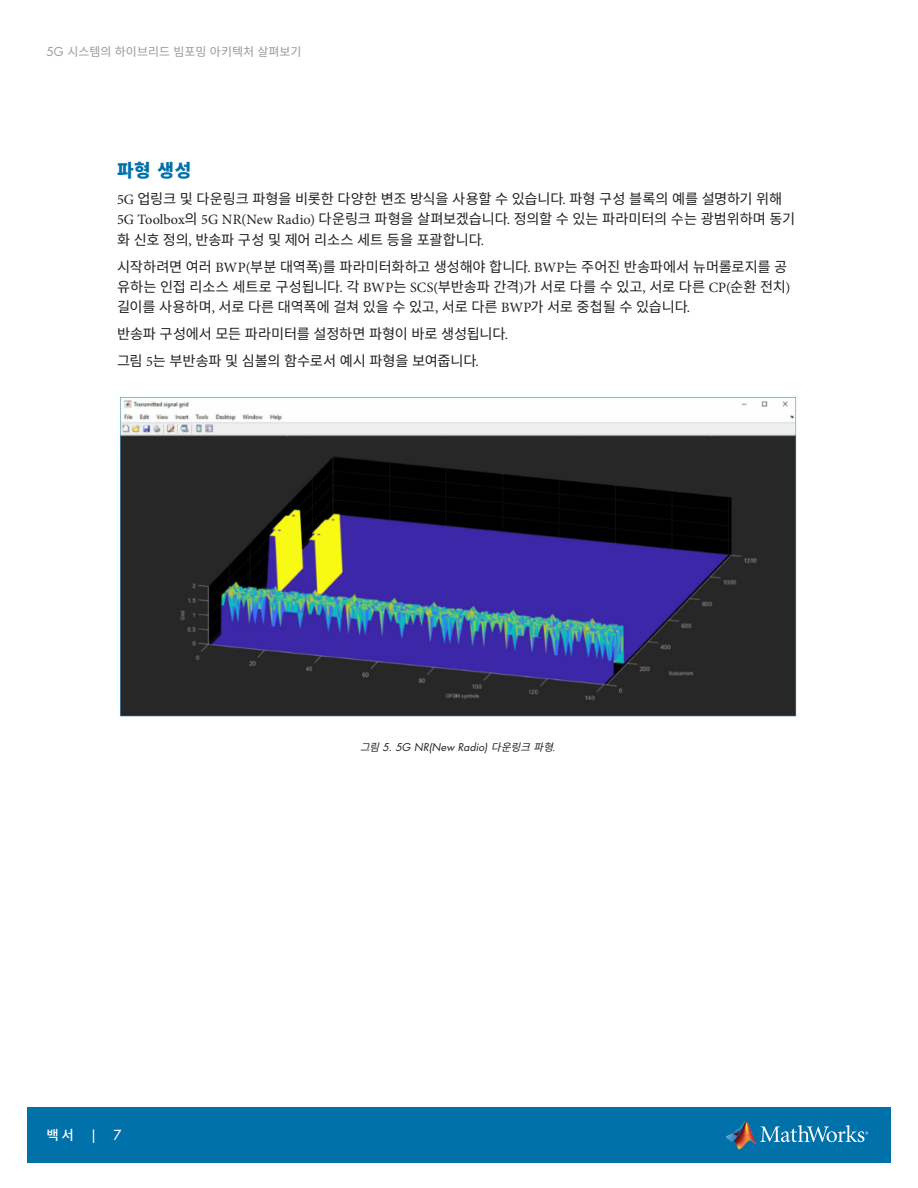
<style>
.page{position:relative;width:918px;height:1188px;background:#fff}
.page>*{position:absolute;margin:0;border:0;box-sizing:border-box;transform-origin:0 0}
.Heading_1{font:900 18px "Noto Sans KR";color:#0071a9}
.Body_Copy{font:14.25px/20.2px "Noto Sans KR";letter-spacing:-.015em;color:#231f20}
.t1{font:500 13.5px "Noto Sans KR";color:#fff}
.t2{font:12px "Noto Sans KR";color:#999}
.t3{font:italic 10.5px "Futura Std";letter-spacing:.005em;color:#231f20}
.s1{font-family:"Futura Std"}
.s2{font-family:"Minion Pro"}
.s3{font-family:"Noto Sans KR"}
</style>
<div class="page">
<div style="left:27px;top:1108px;width:864px;height:55px;background:#0071a9"></div>
<img style="left:733px;top:1121px;width:20px;height:14px">
<svg style="left:726px;top:1134px;width:7px;height:8px"></svg>
<img style="left:733px;top:1135px;width:23px;height:14px">
<svg style="left:760px;top:1125px;width:108px;height:17px"></svg>
<img style="left:120px;top:397px;width:677px;height:320px">
<p class="t2" style="left:46px;top:45px;width:257px"><span class="s1">5G</span> 시스템의 하이브리드 빔포밍 아키텍처 살펴보기</p>
<p class="Heading_1" style="left:117px;top:160px;width:76px">파형 생성</p>
<p class="Body_Copy" style="left:117px;top:189px;width:680px"><span class="s2">5G</span> 업링크 및 다운링크 파형을 비롯한 다양한 변조 방식을 사용할 수 있습니다<span class="s2">.</span> 파형 구성 블록의 예를 설명하기 위해<br><span class="s2">5G Toolbox</span>의 <span class="s2">5G NR(New Radio)</span> 다운링크 파형을 살펴보겠습니다<span class="s2">.</span> 정의할 수 있는 파라미터의 수는 광범위하며 동기 화 신호 정의<span class="s2">,</span> 반송파 구성 및 제어 리소스 세트 등을 포괄합니다<span class="s2">.</span></p>
<p class="Body_Copy" style="left:117px;top:257px;width:675px">시작하려면 여러 <span class="s2">BWP(</span>부분 대역폭<span class="s2">)</span>를 파라미터화하고 생성해야 합니다<span class="s2">. BWP</span>는 주어진 반송파에서 뉴머롤로지를 공 유하는 인접 리소스 세트로 구성됩니다<span class="s2">.</span> 각 <span class="s2">BWP</span>는 <span class="s2">SCS(</span>부반송파 간격<span class="s2">)</span>가 서로 다를 수 있고<span class="s2">,</span> 서로 다른 <span class="s2">CP(</span>순환 전치<span class="s2">) </span>길이를 사용하며<span class="s2">,</span> 서로 다른 대역폭에 걸쳐 있을 수 있고<span class="s2">,</span> 서로 다른 <span class="s2">BWP</span>가 서로 중첩될 수 있습니다<span class="s2">.</span></p>
<p class="Body_Copy" style="left:117px;top:324px;width:392px">반송파 구성에서 모든 파라미터를 설정하면 파형이 바로 생성됩니다<span class="s2">.</span></p>
<p class="Body_Copy" style="left:117px;top:351px;width:363px">그림 <span class="s2">5</span>는 부반송파 및 심볼의 함수로서 예시 파형을 보여줍니다<span class="s2">.</span></p>
<p class="t1" style="left:46px;top:1128px;width:76px">백서 <span class="s1">| 7</span></p>
<p class="t3" style="left:360px;top:740px;width:201px"><span class="s3">그림</span>5. 5G NR(New Radio) <span class="s3">다운링크파형</span>.</p>
</div>
